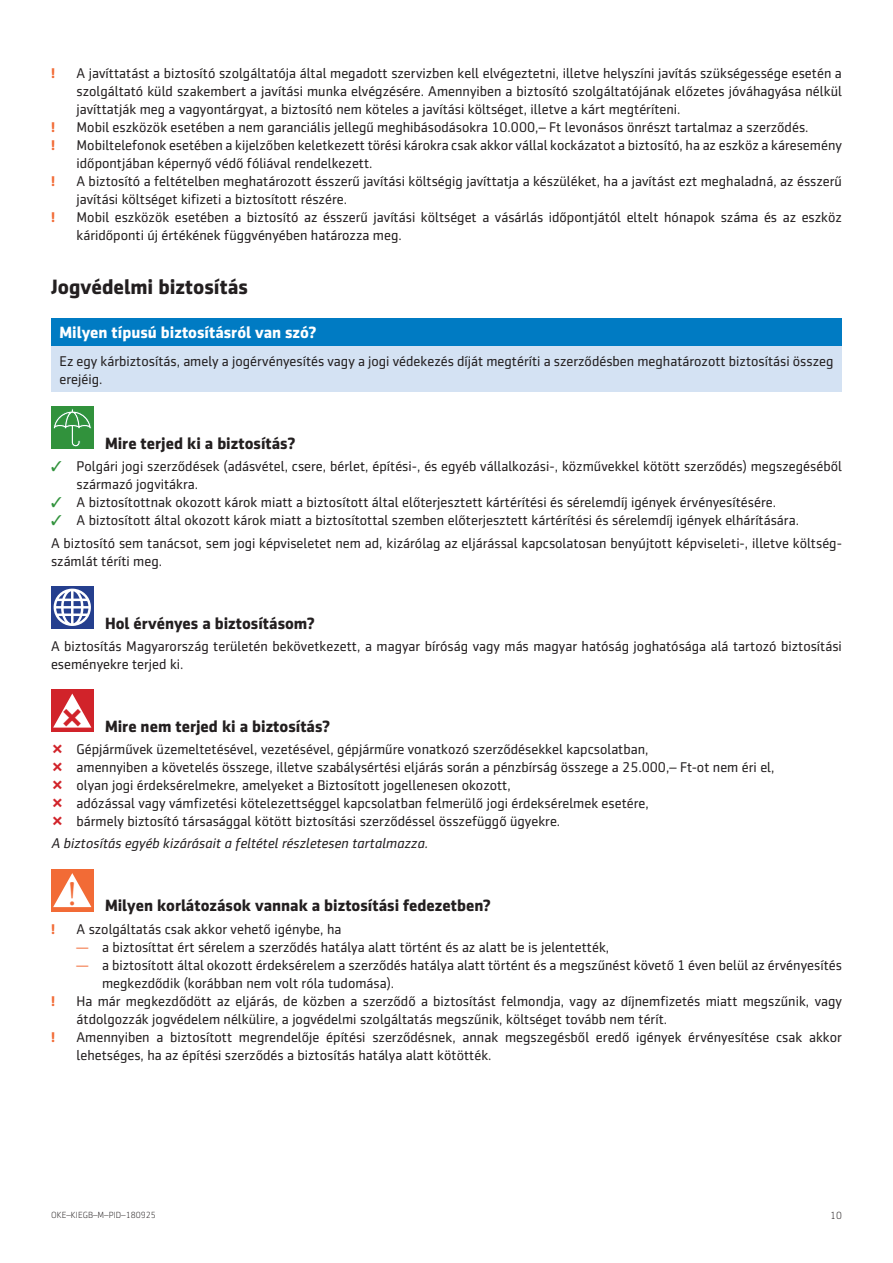
<style>
.page{position:relative;width:893px;height:1263px;background:#fff}
.page>*{position:absolute;margin:0;border:0;box-sizing:border-box;transform-origin:0 0}
.t1{font:700 21px "Sentico Sans DT";color:#231f20}
.t2{font:700 16.5px "Sentico Sans DT";color:#231f20}
.t3{font:700 16.5px "Sentico Sans DT";color:#fff}
.t4{font:14.25px/18px "Sentico Sans DT";color:#231f20}
.t5{font:italic 14.25px "Sentico Sans DT";color:#231f20}
.t6{font:700 14.25px "Sentico Sans DT";color:#f26b36}
.t7{font:300 10.5px "Sentico Sans DT";color:#231f20}
.t8{font:300 9px "Sentico Sans DT";color:#231f20}
.s1{color:#31923c}
.s2{color:#f26b36}
</style>
<div class="page">
<div style="left:51px;top:318px;width:791px;height:29px;background:#007bc3"></div>
<div style="left:51px;top:347px;width:791px;height:45px;background:#d4e2f3"></div>
<div style="left:51px;top:406px;width:43px;height:43px;background:#31923c"></div>
<svg style="left:53px;top:409px;width:38px;height:38px"></svg>
<div style="left:51px;top:586px;width:43px;height:43px;background:#253f8e"></div>
<svg style="left:54px;top:589px;width:37px;height:37px"></svg>
<div style="left:51px;top:689px;width:43px;height:43px;background:#d1232a"></div>
<div style="left:51px;top:869px;width:43px;height:42px;background:#f26b36"></div>
<svg style="left:53px;top:873px;width:38px;height:34px"></svg>
<svg style="left:53px;top:693px;width:38px;height:35px"></svg>
<p class="t6" style="left:51px;top:68px;width:6px">!</p>
<p class="t4" style="left:77px;top:65px;width:767px;text-align:justify">A javíttatást a biztosító szolgáltatója által megadott szervizben kell elvégeztetni, illetve helyszíni javítás szükségessége esetén a szolgáltató küld szakembert a javítási munka elvégzésére. Amennyiben a biztosító szolgáltatójának előzetes jóváhagyása nélkül javíttatják meg a vagyontárgyat, a biztosító nem köteles a javítási költséget, illetve a kárt megtéríteni.</p>
<p class="t6" style="left:51px;top:122px;width:6px">!</p>
<p class="t4" style="left:77px;top:119px;width:733px">Mobil eszközök esetében a nem garanciális jellegű meghibásodásokra 10.000,– Ft levonásos önrészt tartalmaz a szerződés.</p>
<p class="t6" style="left:51px;top:140px;width:6px">!</p>
<p class="t4" style="left:77px;top:137px;width:767px">Mobiltelefonok esetében a kijelzőben keletkezett törési károkra csak akkor vállal kockázatot a biztosító, ha az eszköz a káresemény időpontjában képernyő védő fóliával rendelkezett.</p>
<p class="t6" style="left:51px;top:176px;width:6px">!</p>
<p class="t4" style="left:77px;top:173px;width:767px">A biztosító a feltételben meghatározott ésszerű javítási költségig javíttatja a készüléket, ha a javítást ezt meghaladná, az ésszerű javítási költséget kifizeti a biztosított részére.</p>
<p class="t6" style="left:51px;top:212px;width:6px">!</p>
<p class="t4" style="left:77px;top:209px;width:767px">Mobil eszközök esetében a biztosító az ésszerű javítási költséget a vásárlás időpontjától eltelt hónapok száma és az eszköz káridőponti új értékének függvényében határozza meg.</p>
<h1 class="t1" style="left:51px;top:279px;width:198px">Jogvédelmi biztosítás</h1>
<p class="t3" style="left:60px;top:327px;width:258px">Milyen típusú biztosításról van szó?</p>
<p class="t4" style="left:60px;top:353px;width:775px">Ez egy kárbiztosítás, amely a jogérvényesítés vagy a jogi védekezés díját megtéríti a szerződésben meghatározott biztosítási összeg erejéig.</p>
<p class="t2" style="left:105px;top:437px;width:192px">Mire terjed ki a biztosítás?</p>
<p class="t4" style="left:77px;top:459px;width:767px;text-indent:-26px"><span class="s1">✓</span> Polgári jogi szerződések (adásvétel, csere, bérlet, építési-, és egyéb vállalkozási-, közművekkel kötött szerződés) megszegéséből származó jogvitákra.</p>
<p class="t4" style="left:51px;top:495px;width:726px"><span class="s1">✓</span> A biztosítottnak okozott károk miatt a biztosított által előterjesztett kártérítési és sérelemdíj igények érvényesítésére.</p>
<p class="t4" style="left:51px;top:510px;width:792px;line-height:22.2px"><span class="s1">✓</span> A biztosított által okozott károk miatt a biztosítottal szemben előterjesztett kártérítési és sérelemdíj igények elhárítására.<br>A biztosító sem tanácsot, sem jogi képviseletet nem ad, kizárólag az eljárással kapcsolatosan benyújtott képviseleti-, illetve költség-</p>
<p class="t4" style="left:51px;top:553px;width:113px">számlát téríti meg.</p>
<p class="t2" style="left:105px;top:617px;width:211px">Hol érvényes a biztosításom?</p>
<p class="t4" style="left:51px;top:638px;width:792px">A biztosítás Magyarország területén bekövetkezett, a magyar bíróság vagy más magyar hatóság joghatósága alá tartozó biztosítási eseményekre terjed ki.</p>
<p class="t2" style="left:105px;top:720px;width:227px">Mire nem terjed ki a biztosítás?</p>
<p class="t4" style="left:77px;top:741px;width:700px">Gépjárművek üzemeltetésével, vezetésével, gépjárműre vonatkozó szerződésekkel kapcsolatban,<br>amennyiben a követelés összege, illetve szabálysértési eljárás során a pénzbírság összege a 25.000,– Ft-ot nem éri el, olyan jogi érdeksérelmekre, amelyeket a Biztosított jogellenesen okozott,<br>adózással vagy vámfizetési kötelezettséggel kapcsolatban felmerülő jogi érdeksérelmek esetére,<br>bármely biztosító társasággal kötött biztosítási szerződéssel összefüggő ügyekre.</p>
<p class="t5" style="left:51px;top:838px;width:378px">A biztosítás egyéb kizárásait a feltétel részletesen tartalmazza.</p>
<p class="t2" style="left:68px;top:899px;width:425px"><sup>!</sup> Milyen korlátozások vannak a biztosítási fedezetben?</p>
<p class="t6" style="left:51px;top:923px;width:6px">!</p>
<p class="t4" style="left:77px;top:921px;width:266px">A szolgáltatás csak akkor vehető igénybe, ha</p>
<p class="t4" style="left:77px;top:939px;width:534px"><span class="s2">—</span> a biztosíttat ért sérelem a szerződés hatálya alatt történt és az alatt be is jelentették,</p>
<p class="t4" style="left:102px;top:957px;width:741px;text-indent:-26px"><span class="s2">—</span> a biztosított által okozott érdeksérelem a szerződés hatálya alatt történt és a megszűnést követő 1 éven belül az érvényesítés megkezdődik (korábban nem volt róla tudomása).</p>
<p class="t6" style="left:51px;top:995px;width:6px">!</p>
<p class="t4" style="left:77px;top:993px;width:767px">Ha már megkezdődött az eljárás, de közben a szerződő a biztosítást felmondja, vagy az díjnemfizetés miatt megszűnik, vagy átdolgozzák jogvédelem nélkülire, a jogvédelmi szolgáltatás megszűnik, költséget tovább nem térít.</p>
<p class="t6" style="left:51px;top:1031px;width:6px">!</p>
<p class="t4" style="left:77px;top:1029px;width:767px">Amennyiben a biztosított megrendelője építési szerződésnek, annak megszegésből eredő igények érvényesítése csak akkor lehetséges, ha az építési szerződés a biztosítás hatálya alatt kötötték.</p>
<p class="t8" style="left:51px;top:1212px;width:106px">OKE–KIEGB–M–PID–180925</p>
<p class="t7" style="left:830px;top:1212px;width:13px">10</p>
</div>
